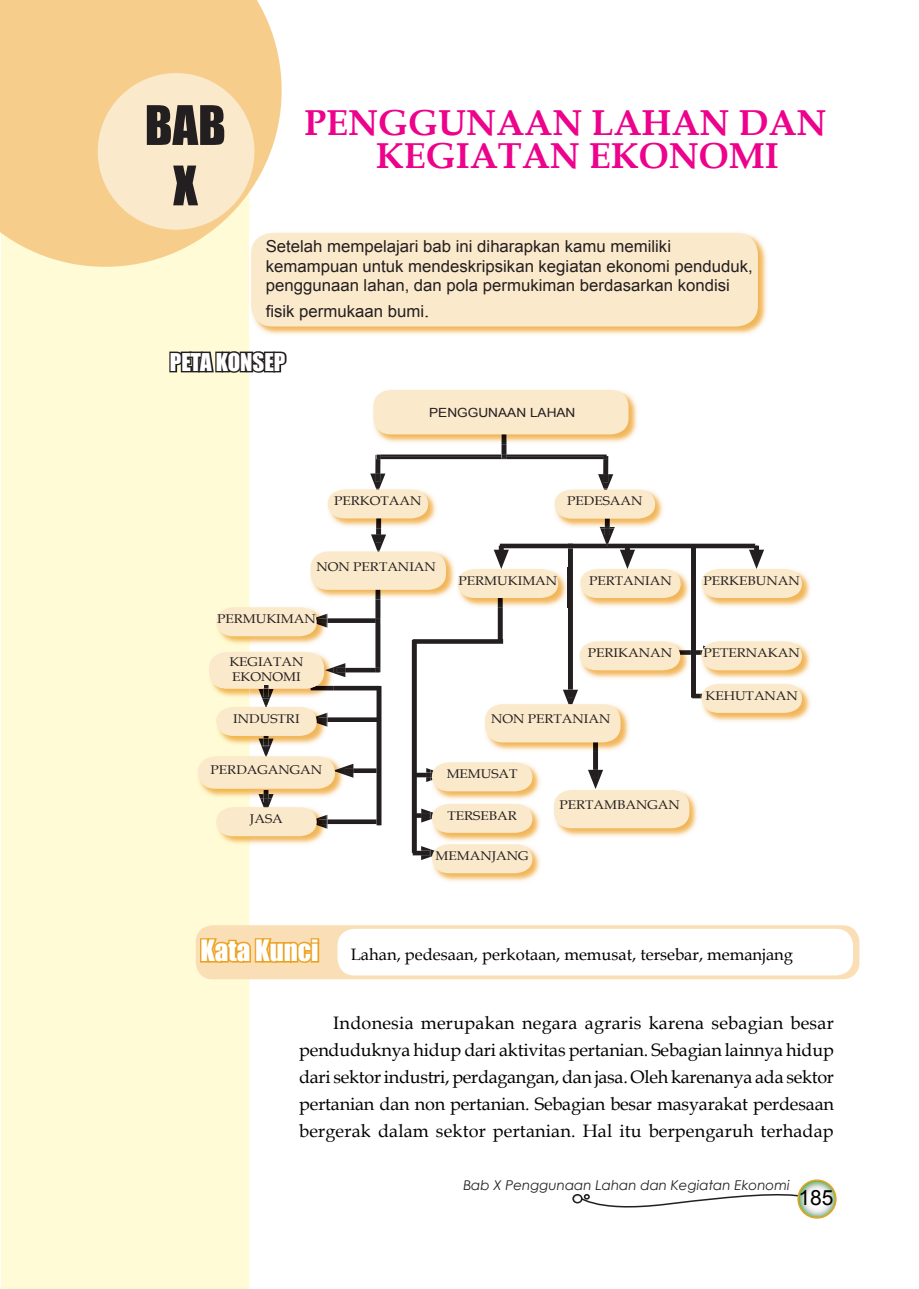
<style>
.page{position:relative;width:919px;height:1289px;background:#fff}
.page>*{position:absolute;margin:0;border:0;box-sizing:border-box;transform-origin:0 0}
.t1{font:50.25px/60.3px "Impact";color:#231f20;text-align:center}
.t2{font:700 36px/33px "Book Antiqua";color:#ed028c}
.t3{font:22.5px "Impact";color:#fff}
.t4{font:21px "Arial";color:#000}
.t5{font:18px/27px "Book Antiqua";letter-spacing:.01em;color:#000;text-align:justify}
.t6{font:16.5px/19.8px "Arial";color:#231f20}
.t7{font:16.5px "Book Antiqua";color:#000}
.t8{font:italic 13.5px "Century Gothic";color:#231f20}
.t9{font:12.6px/15.1px "Book Antiqua";color:#231f20;scale:1.08 1}
.t10{font:12.6px "Arial";color:#231f20;scale:1.08 1}
.s1{font-family:"Times New Roman";font-size:21px}
.s2{font-family:"Impact";font-size:27px;color:#fff}
</style>
<div class="page">
<div style="left:572px;top:1193px;width:10px;height:10px;border:2px solid #231f20;border-radius:50%"></div>
<svg style="left:575px;top:1179px;width:262px;height:40px"></svg>
<div style="left:1px;top:267px;width:248px;height:1021px;background:#fffbd6"></div>
<svg style="left:0;top:0;width:281px;height:267px;background:#f8d398"></svg>
<div style="left:98px;top:73px;width:156px;height:157px;background:#fbe9cc;border-radius:50%"></div>
<img style="left:250px;top:231px;width:517px;height:104px">
<div style="left:251px;top:233px;width:506px;height:93px;background:#fbe9cc;border-radius:21px"></div>
<div style="left:196px;top:925px;width:663px;height:54px;background:#fadeb5;border-radius:17px"></div>
<div style="left:337px;top:928px;width:516px;height:47px;background:#fff"></div>
<svg style="left:198px;top:927px;width:122px;height:36px"></svg>
<svg style="left:168px;top:329px;width:121px;height:51px"></svg>
<img style="left:373px;top:390px;width:265px;height:40px">
<div style="left:373px;top:390px;width:255px;height:44px;background:#fbe9cc;border-radius:17px"></div>
<img style="left:801px;top:572px;width:10px;height:32px">
<img style="left:801px;top:644px;width:10px;height:32px">
<img style="left:801px;top:687px;width:10px;height:32px">
<img style="left:436px;top:836px;width:104px;height:46px">
<svg style="left:412px;top:844px;width:120px;height:29px;background:#f1e2ca"></svg>
<hr style="left:412px;top:640px;width:4px;height:213px;background:#231f20">
<img style="left:215px;top:836px;width:107px;height:10px">
<svg style="left:198px;top:430px;width:603px;height:406px"></svg>
<h1 class="t1" style="left:145px;top:94px;width:83px">BAB<br>X</h1>
<h2 class="t2" style="left:376px;top:106px;width:452px;text-indent:-71px">PENGGUNAAN LAHAN DAN<br>KEGIATAN EKONOMI</h2>
<p class="t6" style="left:266px;top:236px;width:488px">Setelah mempelajari bab ini diharapkan kamu memiliki kemampuan untuk mendeskripsikan kegiatan ekonomi penduduk, penggunaan lahan, dan pola permukiman berdasarkan kondisi</p>
<p class="t6" style="left:266px;top:301px;width:165px">fisik permukaan bumi<span class="s1">.</span></p>
<p class="t3" style="left:170px;top:344px;width:117px">PETA KONSEP</p>
<p class="t10" style="left:429px;top:404px;width:137px">PENGGUNAAN LAHAN</p>
<p class="t9" style="left:334px;top:493px;width:82px">PERKOTAAN</p>
<p class="t9" style="left:567px;top:493px;width:71px">PEDESAAN</p>
<p class="t9" style="left:316px;top:558px;width:112px">NON PERTANIAN</p>
<p class="t9" style="left:458px;top:572px;width:93px">PERMUKIMAN</p>
<p class="t9" style="left:589px;top:572px;width:78px">PERTANIAN</p>
<p class="t9" style="left:703px;top:572px;width:91px">PERKEBUNAN</p>
<p class="t9" style="left:217px;top:611px;width:93px">PERMUKIMAN</p>
<p class="t9" style="left:229px;top:654px;width:70px">KEGIATAN<br>EKONOMI</p>
<p class="t9" style="left:233px;top:710px;width:63px">INDUSTRI</p>
<p class="t9" style="left:211px;top:761px;width:105px">PERDAGANGAN</p>
<p class="t9" style="left:250px;top:810px;width:32px">JASA</p>
<p class="t9" style="left:588px;top:645px;width:79px">PERIKANAN</p>
<p class="t9" style="left:703px;top:645px;width:91px">PETERNAKAN</p>
<p class="t9" style="left:705px;top:687px;width:87px">KEHUTANAN</p>
<p class="t9" style="left:491px;top:711px;width:112px">NON PERTANIAN</p>
<p class="t9" style="left:446px;top:765px;width:67px">MEMUSAT</p>
<p class="t9" style="left:447px;top:807px;width:66px">TERSEBAR</p>
<p class="t9" style="left:435px;top:847px;width:88px">MEMANJANG</p>
<p class="t9" style="left:559px;top:797px;width:113px">PERTAMBANGAN</p>
<p class="t7" style="left:200px;top:943px;width:594px"><span class="s2">Kata Kunci</span> Lahan, pedesaan, perkotaan, memusat, tersebar, memanjang</p>
<p class="t5" style="left:299px;top:1008px;width:536px;text-indent:34px">Indonesia merupakan negara agraris karena sebagian besar penduduknya hidup dari aktivitas pertanian. Sebagian lainnya hidup dari sektor industri, perdagangan, dan jasa. Oleh karenanya ada sektor pertanian dan non pertanian. Sebagian besar masyarakat perdesaan bergerak dalam sektor pertanian. Hal itu berpengaruh terhadap</p>
<p class="t8" style="left:463px;top:1175px;width:328px">Bab X Penggunaan Lahan dan Kegiatan Ekonomi</p>
<p class="t4" style="left:798px;top:1183px;width:37px">185</p>
</div>
